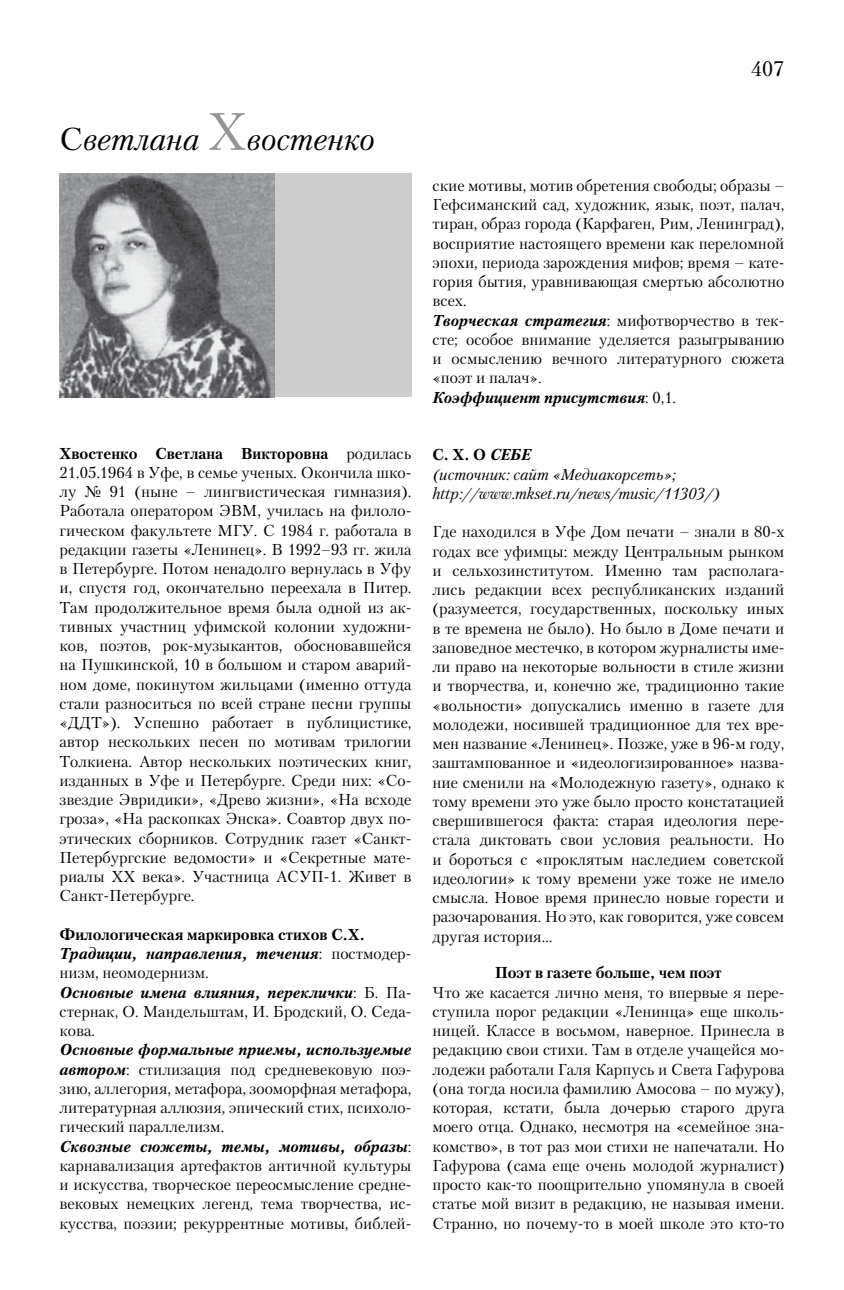
<style>
.page{position:relative;width:844px;height:1290px;background:#fff}
.page>*{position:absolute;margin:0;border:0;box-sizing:border-box;transform-origin:0 0}
.t1{font:italic 31.5px "Petersburg C";color:#000}
.t2{font:21px "Petersburg C";color:#000}
.t3{font:15.75px/19.2px "Petersburg C";color:#000;text-align:justify}
.t4{font:italic 15.75px/19.2px "Petersburg C";color:#000}
.t5{font:700 15.75px "Petersburg C";color:#000}
.s1{font-style:normal}
.s2{font-style:normal;font-size:52.5px;color:#939598}
.s3{font-weight:700}
.s4{font-weight:700;font-style:italic}
.s5{font-weight:700;font-style:normal}
</style>
<div class="page">
<div style="left:60px;top:174px;width:351px;height:223px;background:#cdcdcd"></div>
<img style="left:60px;top:174px;width:214px;height:223px">
<h1 class="t1" style="left:60px;top:121px;width:317px"><span class="s1">С</span>ветлана <span class="s2">Х</span>востенко</h1>
<p class="t3" style="left:60px;top:443px;width:353px"><span class="s3">Хвостенко Светлана Викторовна</span> родилась 21.05.1964 в Уфе, в семье ученых. Окончила шко&shy;лу № 91 (ныне – лингвистическая гимназия).<br>Работала оператором ЭВМ, училась на филоло&shy;гическом факультете МГУ. С 1984 г. работала в редакции газеты «Ленинец». В 1992–93 гг. жила в Петербурге. Потом ненадолго вернулась в Уфу и, спустя год, окончательно переехала в Питер.<br>Там продолжительное время была одной из ак&shy;тивных участниц уфимской колонии художни&shy;ков, поэтов, рок-музыкантов, обосновавшейся на Пушкинской, 10 в большом и старом аварий&shy;ном доме, покинутом жильцами (именно оттуда стали разноситься по всей стране песни группы «ДДТ»). Успешно работает в публицистике, автор нескольких песен по мотивам трилогии Толкиена. Автор нескольких поэтических книг, изданных в Уфе и Петербурге. Среди них: «Со&shy;звездие Эвридики», «Древо жизни», «На всходе гроза», «На раскопках Энска». Соавтор двух по&shy;этических сборников. Сотрудник газет «Санкт-Петербургские ведомости» и «Секретные мате&shy;риалы XX века». Участница АСУП-1. Живет в Санкт-Петербурге.</p>
<p class="t3" style="left:60px;top:925px;width:353px;text-align:left"><span class="s3">Филологическая маркировка стихов С.Х.<br></span><span class="s4">Традиции, направления, течения</span>: постмодер&shy;низм, неомодернизм.<br><span class="s4">Основные имена влияния, переклички</span>: Б. Па&shy;стернак, О. Мандельштам, И. Бродский, О. Седа&shy;кова.</p>
<p class="t3" style="left:60px;top:1040px;width:353px;text-align:left"><span class="s4">Основные формальные приемы, используемые автором</span>: стилизация под средневековую поэ&shy;зию, аллегория, метафора, зооморфная метафора, литературная аллюзия, эпический стих, психоло&shy;гический параллелизм.<br><span class="s4">Сквозные сюжеты, темы, мотивы, образы</span>: карнавализация артефактов античной культуры и искусства, творческое переосмысление средне&shy;вековых немецких легенд, тема творчества, ис&shy;кусства, поэзии; рекуррентные мотивы, библей-</p>
<h2 class="t2" style="left:751px;top:56px;width:35px">407</h2>
<p class="t3" style="left:432px;top:175px;width:353px;text-align:left">ские мотивы, мотив обретения свободы; образы – Гефсиманский сад, художник, язык, поэт, палач, тиран, образ города (Карфаген, Рим, Ленинград), восприятие настоящего времени как переломной эпохи, периода зарождения мифов; время – кате&shy;гория бытия, уравнивающая смертью абсолютно всех.<br><span class="s4">Творческая стратегия</span>: мифотворчество в тек&shy;сте; особое внимание уделяется разыгрыванию и осмыслению вечного литературного сюжета «поэт и палач».<br><span class="s4">Коэффициент присутствия</span>: 0,1.</p>
<p class="t4" style="left:432px;top:445px;width:289px"><span class="s5">С. Х. о</span> <span class="s3">себе<br></span>(источник: сайт «Медиакорсеть»; http://www.mkset.ru/news/music/11303/)</p>
<p class="t3" style="left:432px;top:522px;width:353px">Где находился в Уфе Дом печати – знали в 80-х годах все уфимцы: между Центральным рынком и сельхозинститутом. Именно там располага&shy;лись редакции всех республиканских изданий (разумеется, государственных, поскольку иных в те времена не было). Но было в Доме печати и заповедное местечко, в котором журналисты име&shy;ли право на некоторые вольности в стиле жизни и творчества, и, конечно же, традиционно такие «вольности» допускались именно в газете для молодежи, носившей традиционное для тех вре&shy;мен название «Ленинец». Позже, уже в 96-м году, заштампованное и «идеологизированное» назва&shy;ние сменили на «Молодежную газету», однако к тому времени это уже было просто констатацией свершившегося факта: старая идеология пере&shy;стала диктовать свои условия реальности. Но и бороться с «проклятым наследием советской идеологии» к тому времени уже тоже не имело смысла. Новое время принесло новые горести и разочарования. Но это, как говорится, уже совсем другая история…</p>
<p class="t5" style="left:495px;top:964px;width:228px">Поэт в газете больше, чем поэт</p>
<p class="t3" style="left:432px;top:982px;width:353px">Что же касается лично меня, то впервые я пере&shy;ступила порог редакции «Ленинца» еще школь&shy;ницей. Классе в восьмом, наверное. Принесла в редакцию свои стихи. Там в отделе учащейся мо&shy;лодежи работали Галя Карпусь и Света Гафурова (она тогда носила фамилию Амосова – по мужу), которая, кстати, была дочерью старого друга моего отца. Однако, несмотря на «семейное зна&shy;комство», в тот раз мои стихи не напечатали. Но Гафурова (сама еще очень молодой журналист) просто как-то поощрительно упомянула в своей статье мой визит в редакцию, не называя имени.<br>Странно, но почему-то в моей школе это кто-то</p>
</div>
